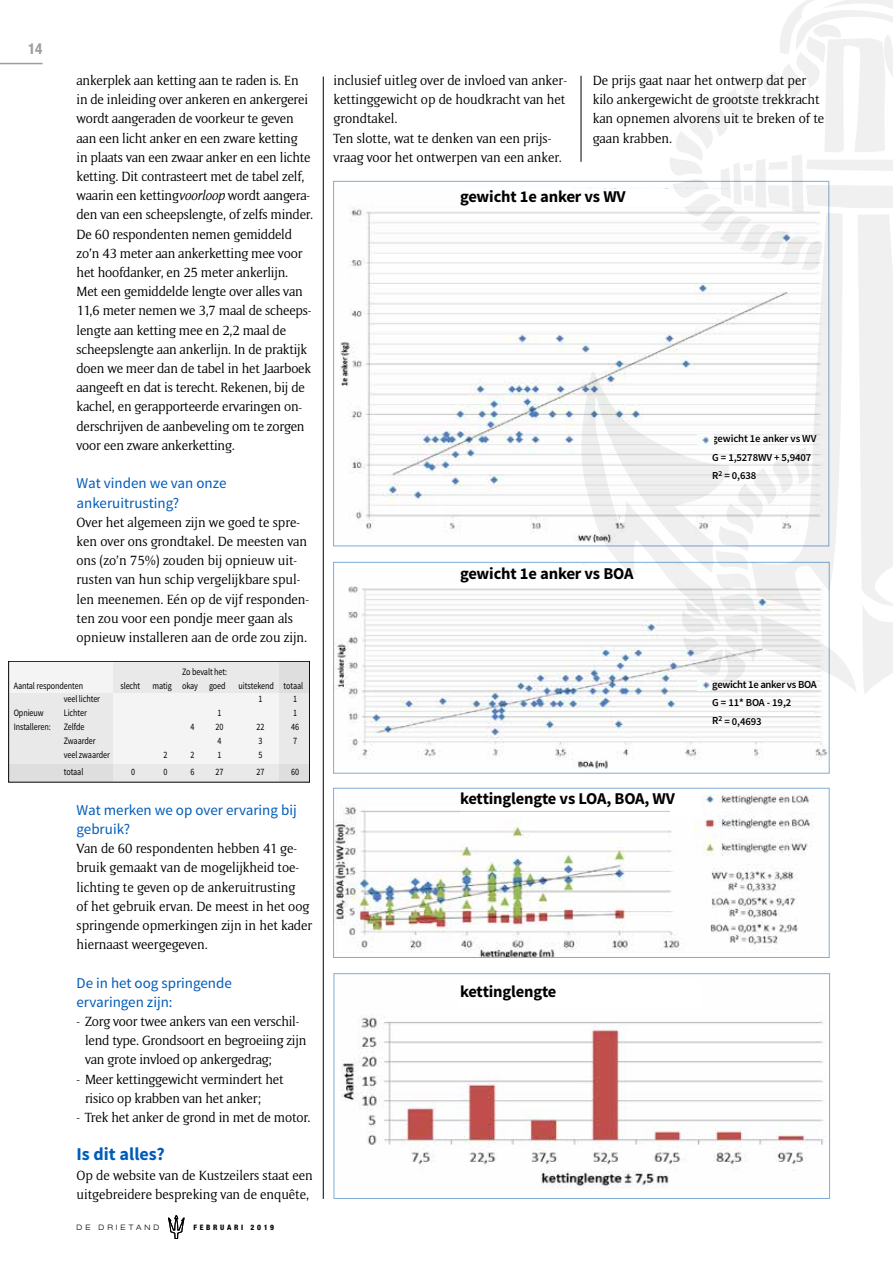
<style>
.page{position:relative;width:893px;height:1263px;background:#fff}
.page>*{position:absolute;margin:0;border:0;box-sizing:border-box;transform-origin:0 0}
.t1{font:700 18px "Source Sans Pro";color:#005cb9}
.t2{font:700 16.5px "Source Sans Pro";letter-spacing:-.01em;color:#000}
.t3{font:15px/19.2px "Source Sans Pro";color:#005cb9}
.t4{font:700 condensed 15px "Helvetica Neue LT";color:#9d9d9c}
.t5{font:13.8px/19.2px "Memento";letter-spacing:-.01em;color:#000}
.t6{font:600 10.65px/18.3px "Source Sans Pro";letter-spacing:-.01em;color:#000}
.t7{font:600 10.65px/18.3px "Source Sans Pro";letter-spacing:-.03em;color:#000}
.t8{font:9.75px "Source Sans Pro";letter-spacing:-.01em;color:#000;scale:.83 1}
.t9{font:800 condensed 7.5px "Helvetica Neue LT";letter-spacing:.36em;color:#000}
.t10{font:300 expanded 7.5px "Helvetica Neue LT";letter-spacing:.4em;color:#000}
.s1{font-style:italic}
</style>
<div class="page">
<hr style="left:0;top:63px;width:43px;height:1px;background:#9d9d9c">
<svg style="left:168px;top:1215px;width:16px;height:24px"></svg>
<hr style="left:323px;top:77px;width:1px;height:1122px;background:#000">
<img style="left:340px;top:205px;width:241px;height:337px">
<img style="left:335px;top:586px;width:493px;height:183px">
<img style="left:335px;top:794px;width:478px;height:162px">
<div style="left:333px;top:788px;width:497px;height:170px;border:1px solid #7fadd5"></div>
<img style="left:341px;top:1014px;width:484px;height:174px">
<div style="left:334px;top:973px;width:496px;height:226px;border:1px solid #7fadd5"></div>
<div style="left:460px;top:189px;width:271px;height:17px;background:#fff"></div>
<div style="left:460px;top:790px;width:242px;height:25px;background:#fff"></div>
<hr style="left:362px;top:811px;width:308px;height:1px;background:#c6c6c6">
<div style="left:9px;top:661px;width:301px;height:121px;background:#f4f4f4"></div>
<div style="left:113px;top:661px;width:197px;height:31px;background:#e9e9e9"></div>
<div style="left:279px;top:661px;width:31px;height:120px;background:#e9e9e9"></div>
<div style="left:9px;top:693px;width:104px;height:89px;background:#e9e9e9"></div>
<div style="left:9px;top:764px;width:301px;height:18px;background:#e9e9e9"></div>
<svg style="left:581px;top:0;width:312px;height:695px"></svg>
<p class="t4" style="left:28px;top:40px;width:16px">14</p>
<p class="t5" style="left:77px;top:71px;width:238px">ankerplek aan ketting aan te raden is. En in de inleiding over ankeren en ankergerei wordt aangeraden de voorkeur te geven aan een licht anker en een zware ketting<br>in plaats van een zwaar anker en een lichte ketting. Dit contrasteert met de tabel zelf, waarin een ketting<span class="s1">voorloop</span> wordt aangera&shy;den van een scheepslengte, of zelfs minder.<br>De 60 respondenten nemen gemiddeld zo’n 43 meter aan ankerketting mee voor het hoofdanker, en 25 meter ankerlijn.<br>Met een gemiddelde lengte over alles van 11,6 meter nemen we 3,7 maal de scheeps&shy;lengte aan ketting mee en 2,2 maal de scheepslengte aan ankerlijn. In de praktijk doen we meer dan de tabel in het Jaarboek aangeeft en dat is terecht. Rekenen, bij de kachel, en gerapporteerde ervaringen on&shy;derschrijven de aanbeveling om te zorgen voor een zware ankerketting.</p>
<p class="t3" style="left:77px;top:474px;width:151px">Wat vinden we van onze ankeruitrusting?</p>
<p class="t5" style="left:77px;top:512px;width:234px">Over het algemeen zijn we goed te spre&shy;ken over ons grondtakel. De meesten van ons (zo’n 75%) zouden bij opnieuw uit&shy;rusten van hun schip vergelijkbare spul&shy;len meenemen. Eén op de vijf responden&shy;ten zou voor een pondje meer gaan als opnieuw installeren aan de orde zou zijn.</p>
<p class="t8" style="left:182px;top:665px;width:56px">Zo bevalt het:</p>
<p class="t8" style="left:14px;top:679px;width:85px">Aantal respondenten</p>
<p class="t8" style="left:120px;top:679px;width:25px">slecht</p>
<p class="t8" style="left:153px;top:679px;width:90px">matig okay goed</p>
<p class="t8" style="left:239px;top:679px;width:79px">uitstekend totaal</p>
<p class="t8" style="left:64px;top:693px;width:45px">veel lichter</p>
<p class="t8" style="left:259px;top:693px;width:6px">1</p>
<p class="t8" style="left:293px;top:693px;width:6px">1</p>
<p class="t8" style="left:14px;top:707px;width:38px">Opnieuw</p>
<p class="t8" style="left:64px;top:707px;width:29px">Lichter</p>
<p class="t8" style="left:217px;top:707px;width:6px">1</p>
<p class="t8" style="left:293px;top:707px;width:6px">1</p>
<p class="t8" style="left:14px;top:721px;width:46px">Installeren:</p>
<p class="t8" style="left:64px;top:721px;width:26px">Zelfde</p>
<p class="t8" style="left:190px;top:721px;width:6px">4</p>
<p class="t8" style="left:215px;top:721px;width:11px">20</p>
<p class="t8" style="left:257px;top:721px;width:11px">22</p>
<p class="t8" style="left:291px;top:721px;width:11px">46</p>
<p class="t8" style="left:64px;top:735px;width:40px">Zwaarder</p>
<p class="t8" style="left:217px;top:735px;width:6px">4</p>
<p class="t8" style="left:259px;top:735px;width:6px">3</p>
<p class="t8" style="left:293px;top:735px;width:6px">7</p>
<p class="t8" style="left:64px;top:749px;width:57px">veel zwaarder</p>
<p class="t8" style="left:163px;top:749px;width:6px">2</p>
<p class="t8" style="left:190px;top:749px;width:6px">2</p>
<p class="t8" style="left:217px;top:749px;width:6px">1</p>
<p class="t8" style="left:258px;top:749px;width:6px">5</p>
<p class="t8" style="left:64px;top:765px;width:25px">totaal</p>
<p class="t8" style="left:131px;top:765px;width:6px">0</p>
<p class="t8" style="left:163px;top:765px;width:6px">0</p>
<p class="t8" style="left:190px;top:765px;width:6px">6</p>
<p class="t8" style="left:215px;top:765px;width:11px">27</p>
<p class="t8" style="left:257px;top:765px;width:11px">27</p>
<p class="t8" style="left:291px;top:765px;width:11px">60</p>
<p class="t3" style="left:77px;top:800px;width:222px">Wat merken we op over ervaring bij gebruik?</p>
<p class="t5" style="left:77px;top:839px;width:237px">Van de 60 respondenten hebben 41 ge&shy;bruik gemaakt van de mogelijkheid toe&shy;lichting te geven op de ankeruitrusting<br>of het gebruik ervan. De meest in het oog springende opmerkingen zijn in het kader hiernaast weergegeven.</p>
<p class="t3" style="left:77px;top:973px;width:157px">De in het oog springende ervaringen zijn:</p>
<p class="t5" style="left:85px;top:1012px;width:223px;text-indent:-9px">- Zorg voor twee ankers van een verschil&shy;lend type. Grondsoort en begroeiing zijn van grote invloed op ankergedrag;</p>
<p class="t5" style="left:85px;top:1069px;width:200px;text-indent:-9px">- Meer kettinggewicht vermindert het risico op krabben van het anker;</p>
<p class="t5" style="left:77px;top:1108px;width:235px">- Trek het anker de grond in met de motor.</p>
<h1 class="t1" style="left:77px;top:1143px;width:90px">Is dit alles?</h1>
<p class="t5" style="left:77px;top:1165px;width:238px">Op de website van de Kustzeilers staat een uitgebreidere bespreking van de enquête,</p>
<p class="t10" style="left:77px;top:1223px;width:84px">DE DRIETAND</p>
<p class="t9" style="left:193px;top:1223px;width:82px">FEBRUARI 2019</p>
<p class="t5" style="left:334px;top:71px;width:235px">inclusief uitleg over de invloed van anker&shy;kettinggewicht op de houdkracht van het grondtakel.<br>Ten slotte, wat te denken van een prijs&shy;vraag voor het ontwerpen van een anker.</p>
<p class="t2" style="left:460px;top:186px;width:167px">gewicht 1e anker vs WV</p>
<p class="t5" style="left:593px;top:71px;width:233px">De prijs gaat naar het ontwerp dat per kilo ankergewicht de grootste trekkracht kan opnemen alvorens uit te breken of te gaan krabben.</p>
<p class="t2" style="left:460px;top:563px;width:175px">gewicht 1e anker vs BOA</p>
<p class="t6" style="left:712px;top:430px;width:106px">gewicht 1e anker vs WV<br>G = 1,5278WV + 5,9407<br>R<sup>2</sup> = 0,638</p>
<p class="t2" style="left:460px;top:788px;width:216px">kettinglengte vs LOA, BOA, WV</p>
<p class="t7" style="left:712px;top:675px;width:106px">gewicht 1e anker vs BOA<br>G = 11* BOA - 19,2<br>R<sup>2</sup> = 0,4693</p>
<p class="t2" style="left:460px;top:980px;width:98px">kettinglengte</p>
</div>
